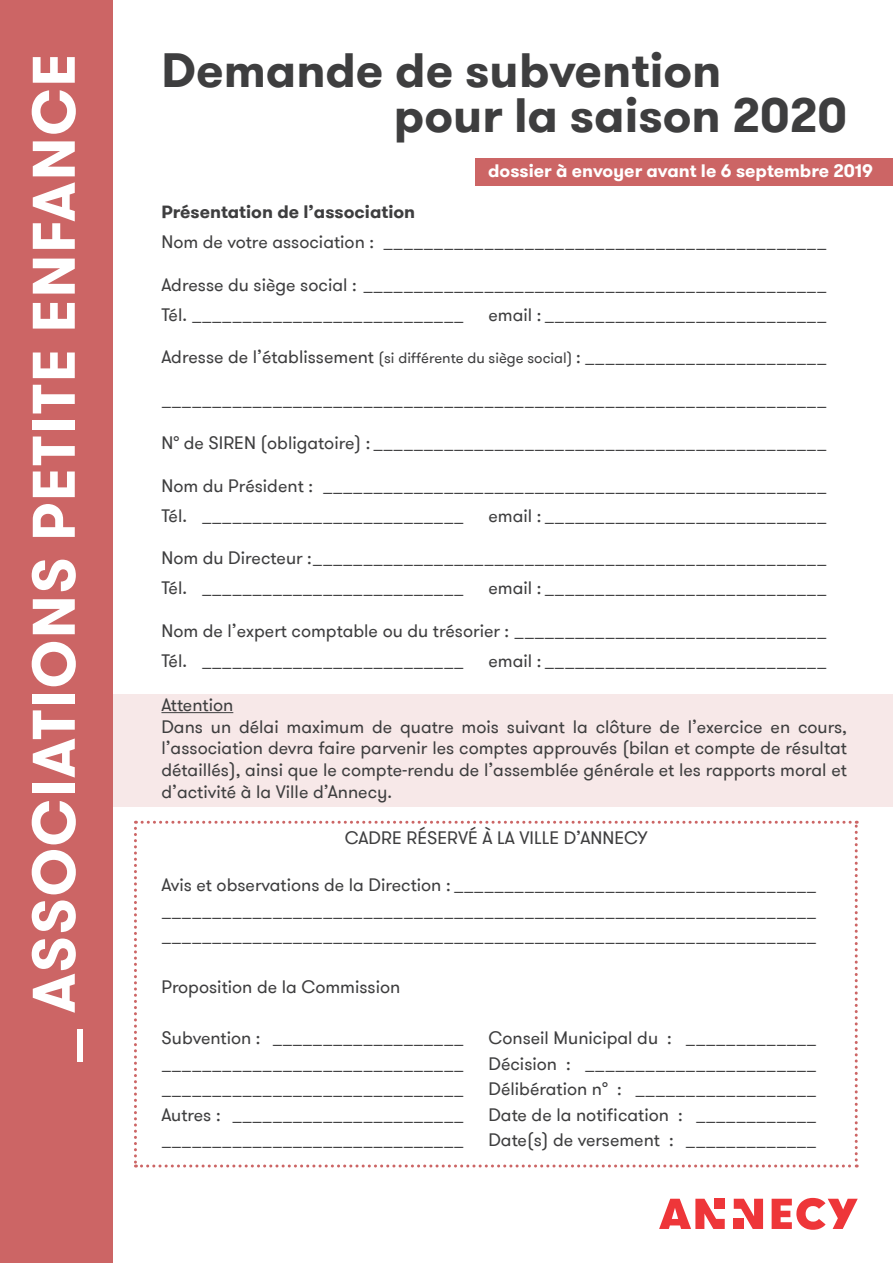
<style>
.page{position:relative;width:893px;height:1263px;background:#fff}
.page>*{position:absolute;margin:0;border:0;box-sizing:border-box;transform-origin:0 0}
.t1{font:700 60px "GT Walsheim Pro";letter-spacing:.03em;color:#fff}
.t2{font:700 48px "GT Walsheim Pro";color:#3e3e3f}
.t3{font:18px/21.6px "GT Walsheim Pro";color:#3e3e3f;text-align:justify}
.t4{font:700 18px "GT Walsheim Pro";color:#fff}
.t5{font:700 18px "GT Walsheim Pro";color:#3e3e3f}
.s1{font-size:15px}
</style>
<div class="page">
<div style="left:96px;top:694px;width:797px;height:112px;background:#f7e8e8"></div>
<div style="left:0;top:0;width:113px;height:1263px;background:#cc6565"></div>
<svg style="left:134px;top:821px;width:724px;height:346px"></svg>
<hr style="left:161px;top:712px;width:72px;height:1px;background:#3e3e3f">
<svg style="left:659px;top:1199px;width:66px;height:30px"></svg>
<svg style="left:734px;top:1199px;width:29px;height:30px"></svg>
<svg style="left:772px;top:1198px;width:86px;height:32px"></svg>
<div style="left:475px;top:158px;width:418px;height:28px;background:#cc6565"></div>
<p class="t1" style="left:15px;top:1063px;width:1011px;rotate:-90deg">_ ASSOCIATIONS PETITE ENFANCE</p>
<p class="t2" style="left:161px;top:39px;width:561px">Demande de subvention</p>
<p class="t2" style="left:394px;top:84px;width:454px">pour la saison 2020</p>
<p class="t4" style="left:488px;top:159px;width:386px">dossier à envoyer avant le 6 septembre 2019</p>
<p class="t5" style="left:161px;top:200px;width:255px">Présentation de l’association</p>
<p class="t3" style="left:161px;top:231px;width:667px">Nom de votre association : ____________________________________________</p>
<p class="t3" style="left:161px;top:274px;width:667px">Adresse du siège social : ______________________________________________</p>
<p class="t3" style="left:161px;top:304px;width:304px">Tél. ___________________________</p>
<p class="t3" style="left:488px;top:304px;width:340px">email : ____________________________</p>
<p class="t3" style="left:161px;top:347px;width:667px">Adresse de l’établissement <span class="s1">(si différente du siège social)</span> : ________________________</p>
<p class="t3" style="left:161px;top:389px;width:667px">__________________________________________________________________</p>
<p class="t3" style="left:161px;top:432px;width:667px">N° de SIREN (obligatoire) : _____________________________________________</p>
<p class="t3" style="left:161px;top:475px;width:667px">Nom du Président : __________________________________________________</p>
<p class="t3" style="left:161px;top:505px;width:304px">Tél. __________________________</p>
<p class="t3" style="left:488px;top:505px;width:340px">email : ____________________________</p>
<p class="t3" style="left:161px;top:548px;width:667px">Nom du Directeur :___________________________________________________</p>
<p class="t3" style="left:161px;top:578px;width:304px">Tél. __________________________</p>
<p class="t3" style="left:488px;top:578px;width:340px">email : ____________________________</p>
<p class="t3" style="left:161px;top:620px;width:667px">Nom de l’expert comptable ou du trésorier : _______________________________</p>
<p class="t3" style="left:161px;top:650px;width:304px">Tél. __________________________</p>
<p class="t3" style="left:488px;top:650px;width:340px">email : ____________________________</p>
<p class="t3" style="left:161px;top:695px;width:73px">Attention</p>
<p class="t3" style="left:161px;top:716px;width:687px">Dans un délai maximum de quatre mois suivant la clôture de l’exercice en cours, l’association devra faire parvenir les comptes approuvés (bilan et compte de résultat détaillés), ainsi que le compte-rendu de l’assemblée générale et les rapports moral et d’activité à la Ville d’Annecy.</p>
<p class="t3" style="left:345px;top:828px;width:305px">CADRE RÉSERVÉ À LA VILLE D’ANNECY</p>
<p class="t3" style="left:161px;top:873px;width:657px;line-height:25.5px">Avis et observations de la Direction : ____________________________________ _________________________________________________________________</p>
<p class="t3" style="left:161px;top:926px;width:657px">_________________________________________________________________</p>
<p class="t3" style="left:161px;top:977px;width:240px">Proposition de la Commission</p>
<p class="t3" style="left:161px;top:1028px;width:304px">Subvention : ___________________</p>
<p class="t3" style="left:488px;top:1028px;width:330px">Conseil Municipal du : _____________</p>
<p class="t3" style="left:161px;top:1053px;width:304px">______________________________</p>
<p class="t3" style="left:488px;top:1053px;width:330px">Décision : _______________________</p>
<p class="t3" style="left:161px;top:1079px;width:304px">______________________________</p>
<p class="t3" style="left:488px;top:1079px;width:330px">Délibération n° : __________________</p>
<p class="t3" style="left:161px;top:1104px;width:304px">Autres : _______________________</p>
<p class="t3" style="left:488px;top:1104px;width:330px">Date de la notification : ____________</p>
<p class="t3" style="left:161px;top:1130px;width:304px">______________________________</p>
<p class="t3" style="left:488px;top:1130px;width:330px">Date(s) de versement : _____________</p>
</div>
